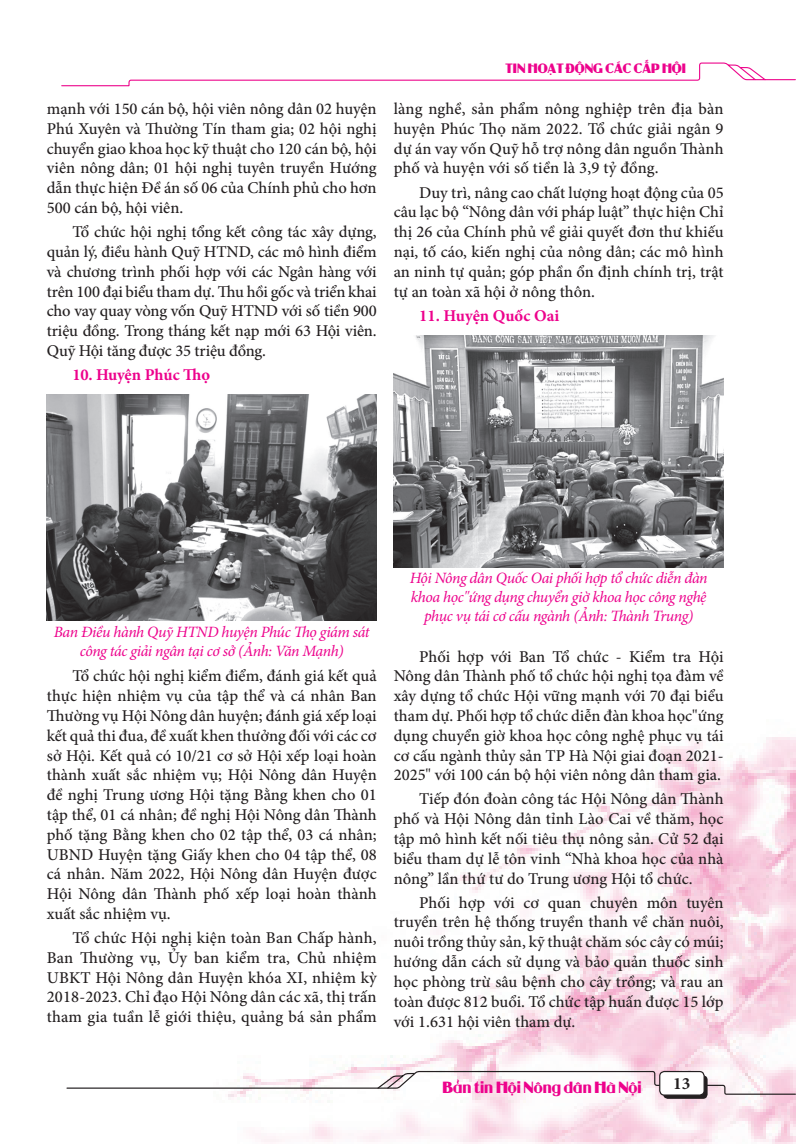
<style>
.page{position:relative;width:796px;height:1144px;background:#fff}
.page>*{position:absolute;margin:0;border:0;box-sizing:border-box;transform-origin:0 0}
.t1{font:700 17.25px "Minion Pro";color:#231f20}
.t2{font:500 16.5px/19.8px "Minion Pro";color:#231f20;text-align:justify}
.t3{font:700 16.5px "Minion Pro";letter-spacing:-.005em;color:#ed028c}
.t4{font:italic 15.75px/18.9px "Minion Pro";letter-spacing:-.03em;color:#ed028c;text-align:center}
.t5{font:13.5px "UTM Guanine";color:#ed028c}
.t6{font:11.25px "UTM Guanine";color:#ed028c}
</style>
<div class="page">
<img style="left:46px;top:335px;width:749px;height:809px">
<svg style="left:61px;top:62px;width:734px;height:25px"></svg>
<div style="left:662px;top:1075px;width:45px;height:24px;background:#231f20;border-radius:5px"></div>
<svg style="left:66px;top:1070px;width:729px;height:25px"></svg>
<img style="left:47px;top:394px;width:329px;height:227px">
<img style="left:393px;top:336px;width:330px;height:231px">
<p class="t2" style="left:47px;top:99px;width:331px">mạnh với 150 cán bộ, hội viên nông dân 02 huyện Phú Xuyên và Thường Tín tham gia; 02 hội nghị chuyển giao khoa học kỹ thuật cho 120 cán bộ, hội viên nông dân; 01 hội nghị tuyên truyền Hướng dẫn thực hiện Đề án số 06 của Chính phủ cho hơn 500 cán bộ, hội viên.</p>
<p class="t2" style="left:47px;top:222px;width:331px;text-indent:26px">Tổ chức hội nghị tổng kết công tác xây dựng, quản lý, điều hành Quỹ HTND, các mô hình điểm và chương trình phối hợp với các Ngân hàng với trên 100 đại biểu tham dự. Thu hồi gốc và triển khai cho vay quay vòng vốn Quỹ HTND với số tiền 900 triệu đồng. Trong tháng kết nạp mới 63 Hội viên.<br>Quỹ Hội tăng được 35 triệu đồng.</p>
<p class="t3" style="left:72px;top:363px;width:139px">10. Huyện Phúc Thọ</p>
<p class="t6" style="left:505px;top:63px;width:182px">TIN HOẠT ĐỘNG CÁC CẤP HỘI</p>
<p class="t2" style="left:393px;top:99px;width:331px">làng nghề, sản phẩm nông nghiệp trên địa bàn huyện Phúc Thọ năm 2022. Tổ chức giải ngân 9 dự án vay vốn Quỹ hỗ trợ nông dân nguồn Thành phố và huyện với số tiền là 3,9 tỷ đồng.</p>
<p class="t2" style="left:393px;top:182px;width:331px;text-indent:26px">Duy trì, nâng cao chất lượng hoạt động của 05 câu lạc bộ “Nông dân với pháp luật” thực hiện Chỉ thị 26 của Chính phủ về giải quyết đơn thư khiếu nại, tố cáo, kiến nghị của nông dân; các mô hình an ninh tự quản; góp phần ổn định chính trị, trật tự an toàn xã hội ở nông thôn.</p>
<p class="t3" style="left:419px;top:304px;width:141px">11. Huyện Quốc Oai</p>
<p class="t4" style="left:54px;top:622px;width:317px">Ban Điều hành Quỹ HTND huyện Phúc Thọ giám sát công tác giải ngân tại cơ sở (Ảnh: Văn Mạnh)</p>
<p class="t2" style="left:47px;top:666px;width:331px;text-indent:26px">Tổ chức hội nghị kiểm điểm, đánh giá kết quả thực hiện nhiệm vụ của tập thể và cá nhân Ban Thường vụ Hội Nông dân huyện; đánh giá xếp loại kết quả thi đua, đề xuất khen thưởng đối với các cơ sở Hội. Kết quả có 10/21 cơ sở Hội xếp loại hoàn thành xuất sắc nhiệm vụ; Hội Nông dân Huyện đề nghị Trung ương Hội tặng Bằng khen cho 01 tập thể, 01 cá nhân; đề nghị Hội Nông dân Thành phố tặng Bằng khen cho 02 tập thể, 03 cá nhân; UBND Huyện tặng Giấy khen cho 04 tập thể, 08 cá nhân. Năm 2022, Hội Nông dân Huyện được Hội Nông dân Thành phố xếp loại hoàn thành xuất sắc nhiệm vụ.</p>
<p class="t2" style="left:47px;top:928px;width:331px;text-indent:26px">Tổ chức Hội nghị kiện toàn Ban Chấp hành, Ban Thường vụ, Ủy ban kiểm tra, Chủ nhiệm UBKT Hội Nông dân Huyện khóa XI, nhiệm kỳ 2018-2023. Chỉ đạo Hội Nông dân các xã, thị trấn tham gia tuần lễ giới thiệu, quảng bá sản phẩm</p>
<p class="t4" style="left:409px;top:569px;width:299px">Hội Nông dân Quốc Oai phối hợp tổ chức diễn đàn khoa học"ứng dụng chuyển giờ khoa học công nghệ phục vụ tái cơ cấu ngành (Ảnh: Thành Trung)</p>
<p class="t2" style="left:393px;top:646px;width:331px;text-indent:26px">Phối hợp với Ban Tổ chức - Kiểm tra Hội Nông dân Thành phố tổ chức hội nghị tọa đàm về xây dựng tổ chức Hội vững mạnh với 70 đại biểu tham dự. Phối hợp tổ chức diễn đàn khoa học"ứng dụng chuyển giờ khoa học công nghệ phục vụ tái cơ cấu ngành thủy sản TP Hà Nội giai đoạn 2021- 2025" với 100 cán bộ hội viên nông dân tham gia.</p>
<p class="t2" style="left:393px;top:789px;width:331px;text-indent:26px">Tiếp đón đoàn công tác Hội Nông dân Thành phố và Hội Nông dân tỉnh Lào Cai về thăm, học tập mô hình kết nối tiêu thụ nông sản. Cử 52 đại biểu tham dự lễ tôn vinh “Nhà khoa học của nhà nông” lần thứ tư do Trung ương Hội tổ chức.</p>
<p class="t2" style="left:393px;top:892px;width:331px;text-indent:26px">Phối hợp với cơ quan chuyên môn tuyên truyền trên hệ thống truyền thanh về chăn nuôi, nuôi trồng thủy sản, kỹ thuật chăm sóc cây có múi; hướng dẫn cách sử dụng và bảo quản thuốc sinh học phòng trừ sâu bệnh cho cây trồng; và rau an toàn được 812 buổi. Tổ chức tập huấn được 15 lớp với 1.631 hội viên tham dự.</p>
<p class="t5" style="left:442px;top:1080px;width:200px">Bản tin Hội Nông dân Hà Nội</p>
<p class="t1" style="left:673px;top:1071px;width:19px">13</p>
</div>
